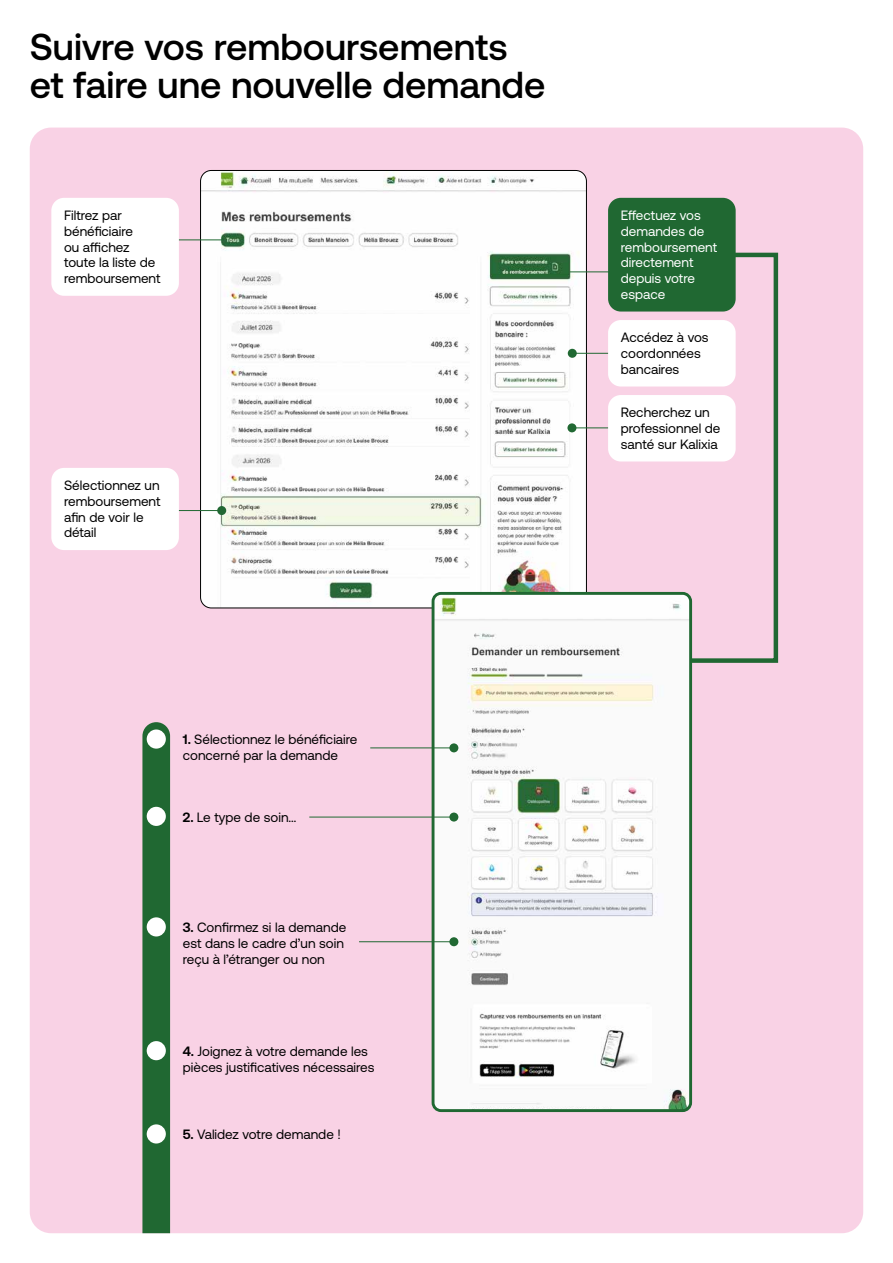
<style>
.page{position:relative;width:893px;height:1263px;background:#fff}
.page>*{position:absolute;margin:0;border:0;box-sizing:border-box;transform-origin:0 0}
.t1{font:500 37.5px/37.5px "Aeonik MGEN";color:#000}
.t2{font:13.5px/15.8px "Aeonik MGEN";color:#000}
.t3{font:13.5px/15.8px "Aeonik MGEN";color:#fff}
.s1{font-weight:700}
</style>
<div class="page">
<div style="left:30px;top:128px;width:833px;height:1105px;background:#f9d2e5;border-radius:21px"></div>
<img style="left:201px;top:170px;width:384px;height:438px">
<div style="left:608px;top:198px;width:128px;height:114px;background:#206832;border-radius:13px"></div>
<hr style="left:572px;top:427px;width:69px;height:1px;background:#206832">
<div style="left:567px;top:423px;width:9px;height:9px;background:#206832;border-radius:50%"></div>
<hr style="left:153px;top:510px;width:69px;height:1px;background:#206832">
<div style="left:217px;top:506px;width:9px;height:9px;background:#206832;border-radius:50%"></div>
<hr style="left:572px;top:353px;width:60px;height:1px;background:#206832">
<div style="left:568px;top:349px;width:9px;height:9px;background:#206832;border-radius:50%"></div>
<hr style="left:570px;top:271px;width:78px;height:1px;background:#206832">
<hr style="left:145px;top:239px;width:78px;height:1px;background:#206832">
<svg style="left:686px;top:250px;width:93px;height:415px"></svg>
<div style="left:142px;top:722px;width:28px;height:511px;background:#206832"></div>
<img style="left:433px;top:593px;width:258px;height:515px">
<div style="left:432px;top:592px;width:260px;height:520px;border:3px solid #206832;border-radius:8px"></div>
<hr style="left:370px;top:747px;width:84px;height:1px;background:#206832">
<div style="left:449px;top:743px;width:9px;height:9px;background:#206832;border-radius:50%"></div>
<hr style="left:309px;top:817px;width:145px;height:1px;background:#206832">
<div style="left:449px;top:812px;width:9px;height:9px;background:#206832;border-radius:50%"></div>
<hr style="left:359px;top:941px;width:95px;height:1px;background:#206832">
<div style="left:449px;top:937px;width:9px;height:9px;background:#206832;border-radius:50%"></div>
<div style="left:608px;top:395px;width:128px;height:66px;background:#fff;border-radius:13px"></div>
<div style="left:51px;top:468px;width:128px;height:82px;background:#fff;border-radius:13px"></div>
<div style="left:51px;top:198px;width:128px;height:98px;background:#fff;border-radius:13px"></div>
<div style="left:608px;top:320px;width:128px;height:66px;background:#fff;border-radius:13px"></div>
<div style="left:147px;top:729px;width:19px;height:20px;background:#fff;border-radius:50%"></div>
<div style="left:147px;top:807px;width:19px;height:19px;background:#fff;border-radius:50%"></div>
<div style="left:147px;top:917px;width:19px;height:19px;background:#fff;border-radius:50%"></div>
<div style="left:147px;top:1041px;width:19px;height:19px;background:#fff;border-radius:50%"></div>
<div style="left:147px;top:1124px;width:19px;height:19px;background:#fff;border-radius:50%"></div>
<h1 class="t1" style="left:30px;top:28px;width:517px">Suivre vos remboursements et faire une nouvelle demande</h1>
<p class="t2" style="left:64px;top:207px;width:98px">Filtrez par bénéficiaire<br>ou affichez toute la liste de remboursement</p>
<p class="t2" style="left:64px;top:477px;width:98px">Sélectionnez un remboursement afin de voir le détail</p>
<p class="t3" style="left:621px;top:207px;width:98px">Effectuez vos demandes de remboursement directement depuis votre espace</p>
<p class="t2" style="left:621px;top:330px;width:89px">Accédez à vos coordonnées bancaires</p>
<p class="t2" style="left:621px;top:405px;width:101px">Recherchez un professionnel de santé sur Kalixia</p>
<p class="t2" style="left:183px;top:732px;width:176px"><span class="s1">1.</span> Sélectionnez le bénéficiaire concerné par la demande</p>
<p class="t2" style="left:183px;top:809px;width:115px"><span class="s1">2.</span> Le type de soin…</p>
<p class="t2" style="left:183px;top:920px;width:165px"><span class="s1">3.</span> Confirmez si la demande est dans le cadre d’un soin reçu à l’étranger ou non</p>
<p class="t2" style="left:183px;top:1043px;width:193px"><span class="s1">4.</span> Joignez à votre demande les pièces justificatives nécessaires</p>
<p class="t2" style="left:183px;top:1127px;width:159px"><span class="s1">5.</span> Validez votre demande !</p>
</div>
